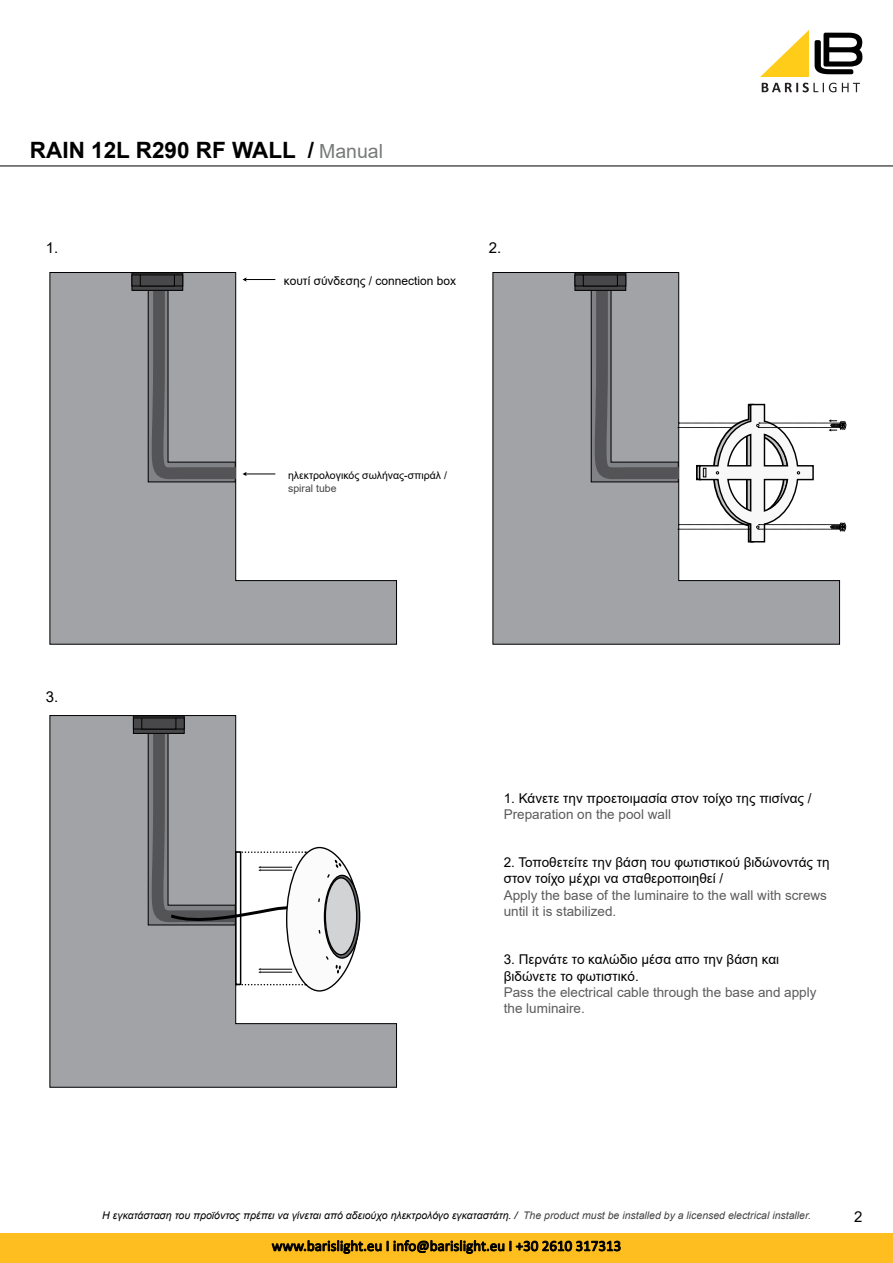
<style>
.page{position:relative;width:893px;height:1263px;background:#fff}
.page>*{position:absolute;margin:0;border:0;box-sizing:border-box;transform-origin:0 0}
.t1{font:700 22.5px "Arial";color:#000}
.t2{font:15px "Calibri";color:#000}
.t3{font:15px "Arial";color:#000}
.t4{font:13.5px/16.2px "Arial";color:#000}
.t5{font:13.5px/16.2px "Arial";color:#5a5b5d}
.t6{font:12px "Arial";color:#000}
.t7{font:italic 10.5px "Arial";color:#000}
.t8{font:10.5px "Arial";color:#000}
.t9{font:10.5px "Arial";color:#434345}
.s1{font-weight:400;font-size:19.5px;color:#787a7a}
.s2{color:#434345}
</style>
<div class="page">
<svg style="left:762px;top:83px;width:74px;height:9px"></svg>
<svg style="left:842px;top:83px;width:18px;height:9px"></svg>
<svg style="left:815px;top:33px;width:47px;height:41px"></svg>
<svg style="left:760px;top:30px;width:49px;height:47px"></svg>
<div style="left:0;top:1233px;width:893px;height:30px;background:#febe1f"></div>
<svg style="left:272px;top:1240px;width:109px;height:13px"></svg>
<svg style="left:394px;top:1240px;width:110px;height:13px"></svg>
<svg style="left:510px;top:1241px;width:110px;height:10px"></svg>
<hr style="left:0;top:166px;width:893px;height:1px;background:#000">
<svg style="left:49px;top:272px;width:348px;height:373px"></svg>
<svg style="left:49px;top:715px;width:348px;height:373px"></svg>
<svg style="left:492px;top:272px;width:348px;height:373px;background:#a8a9ac"></svg>
<svg style="left:133px;top:286px;width:4px;height:3px"></svg>
<div style="left:131px;top:272px;width:52px;height:19px;border:1px solid #000"></div>
<div style="left:132px;top:275px;width:51px;height:11px;background:#48484a"></div>
<div style="left:131px;top:274px;width:52px;height:12px;border:1px solid #000"></div>
<div style="left:133px;top:715px;width:52px;height:19px;border:1px solid #000"></div>
<div style="left:133px;top:718px;width:51px;height:11px;background:#48484a"></div>
<div style="left:133px;top:717px;width:52px;height:12px;border:1px solid #000"></div>
<svg style="left:576px;top:286px;width:4px;height:3px"></svg>
<div style="left:574px;top:272px;width:52px;height:19px;border:1px solid #000"></div>
<div style="left:575px;top:275px;width:51px;height:11px;background:#48484a"></div>
<div style="left:574px;top:274px;width:52px;height:12px;border:1px solid #000"></div>
<svg style="left:580px;top:272px;width:267px;height:271px"></svg>
<svg style="left:137px;top:272px;width:138px;height:213px"></svg>
<svg style="left:137px;top:715px;width:223px;height:277px"></svg>
<h1 class="t1" style="left:30px;top:134px;width:355px">RAIN 12L R290 RF WALL / <span class="s1">Manual</span></h1>
<p class="t3" style="left:46px;top:237px;width:14px">1.</p>
<p class="t6" style="left:284px;top:272px;width:174px">κουτί σύνδεσης / connection box</p>
<p class="t3" style="left:489px;top:237px;width:14px">2.</p>
<p class="t8" style="left:288px;top:468px;width:160px">ηλεκτρολογικός σωλήνας-σπιράλ /</p>
<p class="t9" style="left:288px;top:481px;width:50px">spiral tube</p>
<p class="t3" style="left:46px;top:686px;width:14px">3.</p>
<p class="t4" style="left:504px;top:789px;width:309px">1. Κάνετε την προετοιμασία στον τοίχο της πισίνας /</p>
<p class="t5" style="left:504px;top:806px;width:169px">Preparation on the pool wall</p>
<p class="t4" style="left:504px;top:854px;width:327px">2. Τοποθετείτε την βάση του φωτιστικού βιδώνοντάς τη στον τοίχο μέχρι να σταθεροποιηθεί /</p>
<p class="t5" style="left:504px;top:887px;width:325px">Αpply the base of the luminaire to the wall with screws until it is stabilized.</p>
<p class="t4" style="left:504px;top:951px;width:277px">3. Περνάτε το καλώδιο μέσα απο την βάση και βιδώνετε το φωτιστικό.</p>
<p class="t5" style="left:504px;top:984px;width:314px">Pass the electrical cable through the base and apply the luminaire.</p>
<p class="t7" style="left:102px;top:1208px;width:710px">H εγκατάσταση του προϊόντος πρέπει να γίνεται από αδειούχο ηλεκτρολόγο εγκαταστάτη. / <span class="s2">The product must be installed by a licensed electrical installer.</span></p>
<p class="t2" style="left:272px;top:1235px;width:351px">www.barislight.eu I info@barislight.eu Ι +30 2610 317313</p>
<p class="t3" style="left:854px;top:1206px;width:10px">2</p>
</div>
